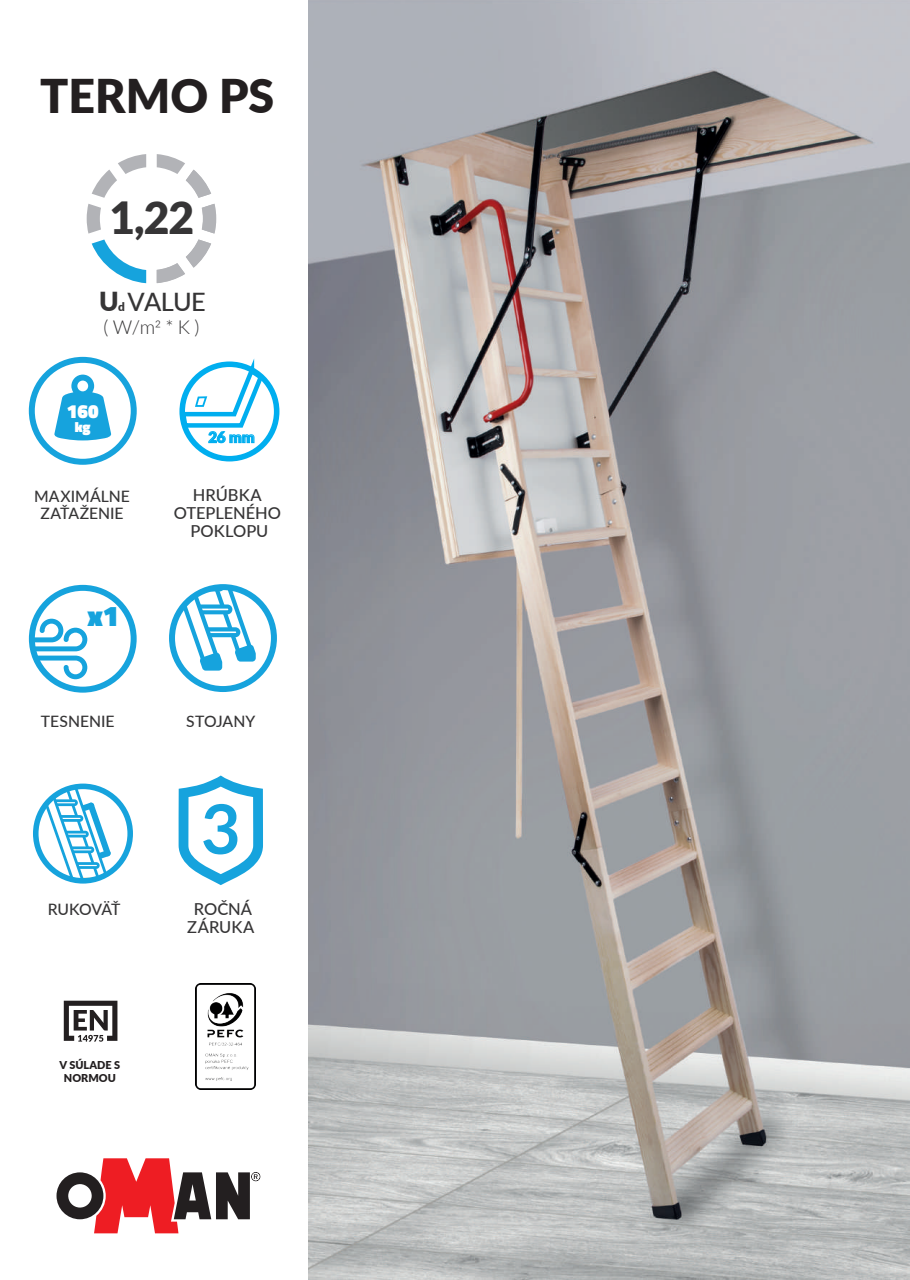
<style>
.page{position:relative;width:910px;height:1280px;background:#fff}
.page>*{position:absolute;margin:0;border:0;box-sizing:border-box;transform-origin:0 0}
.t1{font:700 68.4px "Lato";color:#16a3dd}
.t2{font:900 46.5px "Lato";color:#231f20}
.t3{font:900 44.4px "Lato";color:#363536}
.t4{font:900 28.65px "Cairo";color:#16a3dd}
.t5{font:500 25.35px "Lato";letter-spacing:-.025em;color:#363536}
.t6{font:300 19.2px "Lato";color:#363536}
.t7{font:900 19.2px "Cairo";color:#fff}
.t8{font:500 16.5px/18px "Lato";color:#363536;text-align:center}
.t9{font:500 15.75px/17.1px "Lato";color:#363536;text-align:center}
.t10{font:500 15.75px "Lato";letter-spacing:-.025em;color:#363536}
.t11{font:900 15px "Lato";color:#00aeef}
.t12{font:900 14.4px "Cairo";color:#fff}
.t13{font:900 10.95px/13px "Lato";color:#231f20;text-align:center}
.s1{font-weight:900;font-size:26.25px}
.s2{font-weight:900;font-size:11.85px}
</style>
<div class="page">
<img style="left:308px;top:0;width:602px;height:1279px">
<svg style="left:57px;top:1158px;width:203px;height:75px"></svg>
<svg style="left:29px;top:357px;width:108px;height:108px"></svg>
<svg style="left:29px;top:585px;width:108px;height:108px"></svg>
<svg style="left:178px;top:775px;width:85px;height:110px"></svg>
<svg style="left:169px;top:584px;width:108px;height:108px"></svg>
<svg style="left:92px;top:154px;width:54px;height:44px"></svg>
<svg style="left:157px;top:204px;width:59px;height:79px"></svg>
<svg style="left:157px;top:154px;width:54px;height:44px"></svg>
<svg style="left:87px;top:204px;width:59px;height:79px"></svg>
<svg style="left:179px;top:361px;width:100px;height:100px"></svg>
<svg style="left:33px;top:783px;width:100px;height:100px"></svg>
<svg style="left:64px;top:1001px;width:53px;height:41px"></svg>
<img style="left:195px;top:983px;width:60px;height:106px">
<h2 class="t2" style="left:40px;top:61px;width:236px">TERMO PS</h2>
<h3 class="t3" style="left:110px;top:184px;width:86px">1,22</h3>
<h3 class="t5" style="left:99px;top:284px;width:108px"><span class="s1">U</span><span class="s2">d</span> VALUE</h3>
<p class="t6" style="left:104px;top:313px;width:97px">( W/m2 * K )</p>
<p class="t7" style="left:67px;top:395px;width:33px">160</p>
<p class="t12" style="left:75px;top:415px;width:17px">kg</p>
<p class="t11" style="left:208px;top:426px;width:48px">26 mm</p>
<p class="t9" style="left:34px;top:487px;width:97px">MAXIMÁLNE<br>ZAŤAŽENIE</p>
<h3 class="t4" style="left:87px;top:592px;width:33px">x1</h3>
<p class="t8" style="left:174px;top:485px;width:109px">HRÚBKA<br>OTEPLENÉHO<br>POKLOPU</p>
<p class="t9" style="left:41px;top:712px;width:75px">TESNENIE</p>
<p class="t9" style="left:186px;top:712px;width:71px">STOJANY</p>
<p class="t10" style="left:48px;top:898px;width:74px">RUKOVÄŤ</p>
<p class="t13" style="left:60px;top:1058px;width:62px">V SÚLADE S<br>NORMOU</p>
<h1 class="t1" style="left:201px;top:779px;width:41px">3</h1>
<p class="t8" style="left:187px;top:899px;width:69px">ROČNÁ<br>ZÁRUKA</p>
</div>
